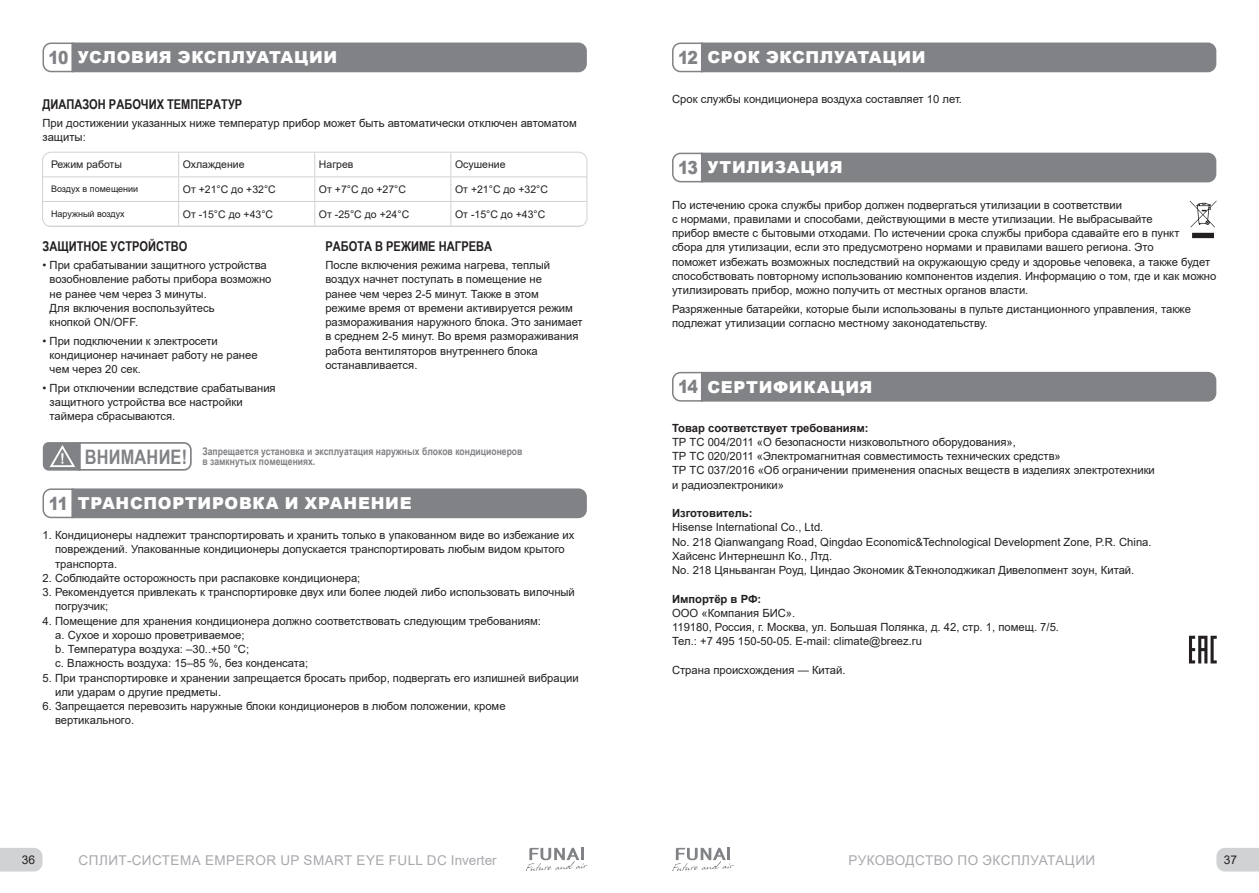
<style>
.page{position:relative;width:1259px;height:893px;background:#fff}
.page>*{position:absolute;margin:0;border:0;box-sizing:border-box;transform-origin:0 0}
.vnimanie{font:700 19.95px "Arial Narrow";letter-spacing:.01em;color:#808285}
.Zagolovok{font:900 18px "Arial";letter-spacing:-.07em;color:#808285;scale:.87 1}
.Zagolovok-2{font:900 18px "Arial";letter-spacing:-.07em;color:#808285;scale:.86 1}
.Zagolovok-3{font:900 18px "Arial";letter-spacing:-.07em;color:#808285;scale:.85 1}
.Zagolovok-4{font:900 16.5px "Arial";letter-spacing:.04em;color:#fff}
.t1{font:13.5px "Arial";letter-spacing:.035em;color:#a8a9ad}
.Body{font:700 13.5px "Arial Narrow";color:#231f20}
.t2{font:12px "Arial";color:#231f20}
.Body-2{font:11.25px/14.2px "Arial";color:#231f20}
.Body-3{font:700 11.25px "Arial";color:#231f20}
.t3{font:10.5px "Arial";color:#231f20}
.Body-4{font:700 10.5px/10.5px "Arial Narrow";color:#808285}
.t4{font:9px "Arial";color:#231f20}
</style>
<div class="page">
<svg style="left:0;top:848px;width:43px;height:23px"></svg>
<svg style="left:1216px;top:848px;width:43px;height:23px"></svg>
<svg style="left:526px;top:847px;width:61px;height:24px"></svg>
<svg style="left:672px;top:847px;width:61px;height:24px"></svg>
<svg style="left:42px;top:42px;width:545px;height:31px;background:#8b8c8f"></svg>
<svg style="left:42px;top:488px;width:545px;height:31px;background:#8a8c8f"></svg>
<hr style="left:43px;top:176px;width:136px;height:1px;background:#d1d2d4">
<hr style="left:179px;top:176px;width:136px;height:1px;background:#d1d2d4">
<hr style="left:315px;top:176px;width:136px;height:1px;background:#d1d2d4">
<hr style="left:451px;top:176px;width:136px;height:1px;background:#d1d2d4">
<hr style="left:43px;top:201px;width:136px;height:1px;background:#d1d2d4">
<hr style="left:179px;top:201px;width:136px;height:1px;background:#d1d2d4">
<svg style="left:178px;top:154px;width:1px;height:71px"></svg>
<hr style="left:315px;top:201px;width:136px;height:1px;background:#d1d2d4">
<svg style="left:314px;top:154px;width:1px;height:71px"></svg>
<hr style="left:451px;top:201px;width:136px;height:1px;background:#d1d2d4">
<svg style="left:450px;top:154px;width:1px;height:71px"></svg>
<hr style="left:43px;top:226px;width:136px;height:1px;background:#d1d2d4">
<hr style="left:451px;top:226px;width:136px;height:1px;background:#d1d2d4">
<div style="left:42px;top:152px;width:545px;height:75px;border:1px solid #d1d2d4;border-radius:9px"></div>
<svg style="left:43px;top:442px;width:149px;height:29px"></svg>
<svg style="left:672px;top:152px;width:544px;height:31px;background:#8b8c8f"></svg>
<svg style="left:672px;top:42px;width:544px;height:31px;background:#8b8c8f"></svg>
<svg style="left:672px;top:371px;width:544px;height:31px;background:#8b8c8f"></svg>
<svg style="left:1190px;top:200px;width:26px;height:38px"></svg>
<svg style="left:1189px;top:636px;width:27px;height:27px"></svg>
<p class="Zagolovok-2" style="left:48px;top:44px;width:25px">10</p>
<p class="Zagolovok-4" style="left:78px;top:45px;width:261px">УСЛОВИЯ ЭКСПЛУАТАЦИИ</p>
<p class="Body" style="left:43px;top:94px;width:201px">ДИАПАЗОН РАБОЧИХ ТЕМПЕРАТУР</p>
<p class="Body-2" style="left:43px;top:116px;width:536px">При достижении указанных ниже температур прибор может быть автоматически отключен автоматом защиты:</p>
<p class="t3" style="left:51px;top:157px;width:72px">Режим работы</p>
<p class="t3" style="left:183px;top:157px;width:63px">Охлаждение</p>
<p class="t3" style="left:319px;top:157px;width:36px">Нагрев</p>
<p class="t3" style="left:455px;top:157px;width:52px">Осушение</p>
<p class="t4" style="left:51px;top:183px;width:89px">Воздух в помещении</p>
<p class="t3" style="left:183px;top:182px;width:94px">От +21°С до +32°С</p>
<p class="t3" style="left:319px;top:182px;width:89px">От +7°С до +27°С</p>
<p class="t3" style="left:455px;top:182px;width:94px">От +21°С до +32°С</p>
<p class="t4" style="left:51px;top:208px;width:75px">Наружный воздух</p>
<p class="t3" style="left:183px;top:207px;width:92px">От -15°С до +43°С</p>
<p class="t3" style="left:319px;top:207px;width:92px">От -25°С до +24°С</p>
<p class="t3" style="left:455px;top:207px;width:92px">От -15°С до +43°С</p>
<p class="Body" style="left:43px;top:236px;width:146px">ЗАЩИТНОЕ УСТРОЙСТВО</p>
<p class="Body-2" style="left:50px;top:258px;width:223px;text-indent:-7px">• При срабатывании защитного устройства возобновление работы прибора возможно не ранее чем через 3 минуты.<br>Для включения воспользуйтесь<br>кнопкой ON/OFF.</p>
<p class="Body-2" style="left:50px;top:333px;width:210px;text-indent:-7px">• При подключении к электросети кондиционер начинает работу не ранее чем через 20 сек.</p>
<p class="Body-2" style="left:50px;top:380px;width:228px;text-indent:-7px">• При отключении вследствие срабатывания защитного устройства все настройки таймера сбрасываются.</p>
<p class="Body" style="left:325px;top:236px;width:168px">РАБОТА В РЕЖИМЕ НАГРЕВА</p>
<p class="Body-2" style="left:325px;top:258px;width:259px">После включения режима нагрева, теплый воздух начнет поступать в помещение не<br>ранее чем через 2-5 минут. Также в этом<br>режиме время от времени активируется режим размораживания наружного блока. Это занимает в среднем 2-5 минут. Во время размораживания работа вентиляторов внутреннего блока останавливается.</p>
<p class="vnimanie" style="left:85px;top:441px;width:104px">ВНИМАНИЕ!</p>
<p class="Body-4" style="left:202px;top:445px;width:321px">Запрещается установка и эксплуатация наружных блоков кондиционеров в замкнутых помещениях.</p>
<p class="Zagolovok-3" style="left:49px;top:490px;width:24px">11</p>
<p class="Zagolovok-4" style="left:78px;top:491px;width:335px">ТРАНСПОРТИРОВКА И ХРАНЕНИЕ</p>
<p class="Body-2" style="left:55px;top:528px;width:521px;text-indent:-13px">1. Кондиционеры надлежит транспортировать и хранить только в упакованном виде во избежание их повреждений. Упакованные кондиционеры допускается транспортировать любым видом крытого транспорта.</p>
<p class="Body-2" style="left:43px;top:571px;width:319px">2. Соблюдайте осторожность при распаковке кондиционера;</p>
<p class="Body-2" style="left:55px;top:585px;width:521px;text-indent:-13px">3. Рекомендуется привлекать к транспортировке двух или более людей либо использовать вилочный погрузчик;</p>
<p class="Body-2" style="left:43px;top:613px;width:500px">4. Помещение для хранения кондиционера должно соответствовать следующим требованиям:</p>
<p class="Body-2" style="left:55px;top:628px;width:191px">a. Сухое и хорошо проветриваемое;</p>
<p class="Body-2" style="left:55px;top:642px;width:195px">b. Температура воздуха: –30..+50 °С;</p>
<p class="Body-2" style="left:55px;top:656px;width:254px">c. Влажность воздуха: 15–85 %, без конденсата;</p>
<p class="Body-2" style="left:55px;top:670px;width:525px;text-indent:-13px">5. При транспортировке и хранении запрещается бросать прибор, подвергать его излишней вибрации или ударам о другие предметы.</p>
<p class="Body-2" style="left:55px;top:699px;width:452px;text-indent:-13px">6. Запрещается перевозить наружные блоки кондиционеров в любом положении, кроме вертикального.</p>
<p class="Zagolovok" style="left:678px;top:44px;width:24px">12</p>
<p class="Zagolovok-4" style="left:707px;top:45px;width:220px">СРОК ЭКСПЛУАТАЦИИ</p>
<p class="Body-2" style="left:672px;top:91px;width:291px">Срок службы кондиционера воздуха составляет 10 лет.</p>
<p class="Zagolovok" style="left:678px;top:154px;width:24px">13</p>
<p class="Zagolovok-4" style="left:707px;top:156px;width:137px">УТИЛИЗАЦИЯ</p>
<p class="Body-2" style="left:672px;top:198px;width:546px">По истечению срока службы прибор должен подвергаться утилизации в соответствии<br>с нормами, правилами и способами, действующими в месте утилизации. Не выбрасывайте<br>прибор вместе с бытовыми отходами. По истечении срока службы прибора сдавайте его в пункт<br>сбора для утилизации, если это предусмотрено нормами и правилами вашего региона. Это<br>поможет избежать возможных последствий на окружающую среду и здоровье человека, а также будет способствовать повторному использованию компонентов изделия. Информацию о том, где и как можно утилизировать прибор, можно получить от местных органов власти.</p>
<p class="Body-2" style="left:672px;top:302px;width:520px">Разряженные батарейки, которые были использованы в пульте дистанционного управления, также подлежат утилизации согласно местному законодательству.</p>
<p class="Zagolovok" style="left:678px;top:374px;width:24px">14</p>
<p class="Zagolovok-4" style="left:707px;top:375px;width:167px">СЕРТИФИКАЦИЯ</p>
<p class="Body-3" style="left:672px;top:420px;width:198px">Товар соответствует требованиям:</p>
<p class="Body-2" style="left:672px;top:435px;width:345px">ТР ТС 004/2011 «О безопасности низковольтного оборудования»,</p>
<p class="Body-2" style="left:672px;top:449px;width:390px">ТР ТС 020/2011 «Электромагнитная совместимость технических средств»</p>
<p class="Body-2" style="left:672px;top:463px;width:484px">ТР ТС 037/2016 «Об ограничении применения опасных веществ в изделиях электротехники и радиоэлектроники»</p>
<p class="Body-3" style="left:672px;top:505px;width:82px">Изготовитель:</p>
<p class="Body-2" style="left:672px;top:520px;width:153px">Hisense International Co., Ltd.</p>
<p class="Body-2" style="left:672px;top:535px;width:481px">No. 218 Qianwangang Road, Qingdao Economic&amp;Technological Development Zone, P.R. China.</p>
<p class="Body-2" style="left:672px;top:549px;width:162px">Хайсенс Интернешнл Ко., Лтд.</p>
<p class="Body-2" style="left:672px;top:563px;width:464px">No. 218 Цяньванган Роуд, Циндао Экономик &amp;Текнолоджикал Дивелопмент зоун, Китай.</p>
<p class="Body-3" style="left:672px;top:591px;width:91px">Импортёр в РФ:</p>
<p class="Body-2" style="left:672px;top:606px;width:388px">ООО «Компания БИС».<br>119180, Россия, г. Москва, ул. Большая Полянка, д. 42, стр. 1, помещ. 7/5.</p>
<p class="Body-2" style="left:672px;top:634px;width:251px">Тел.: +7 495 150-50-05. E-mail: climate@breez.ru</p>
<p class="Body-2" style="left:672px;top:663px;width:175px">Страна происхождения — Китай.</p>
<p class="t2" style="left:22px;top:851px;width:15px">36</p>
<p class="t1" style="left:79px;top:850px;width:419px">СПЛИТ-СИСТЕМА EMPEROR UP SMART EYE FULL DC Inverter</p>
<p class="t1" style="left:848px;top:850px;width:248px">РУКОВОДСТВО ПО ЭКСПЛУАТАЦИИ</p>
<p class="t2" style="left:1223px;top:851px;width:15px">37</p>
</div>
